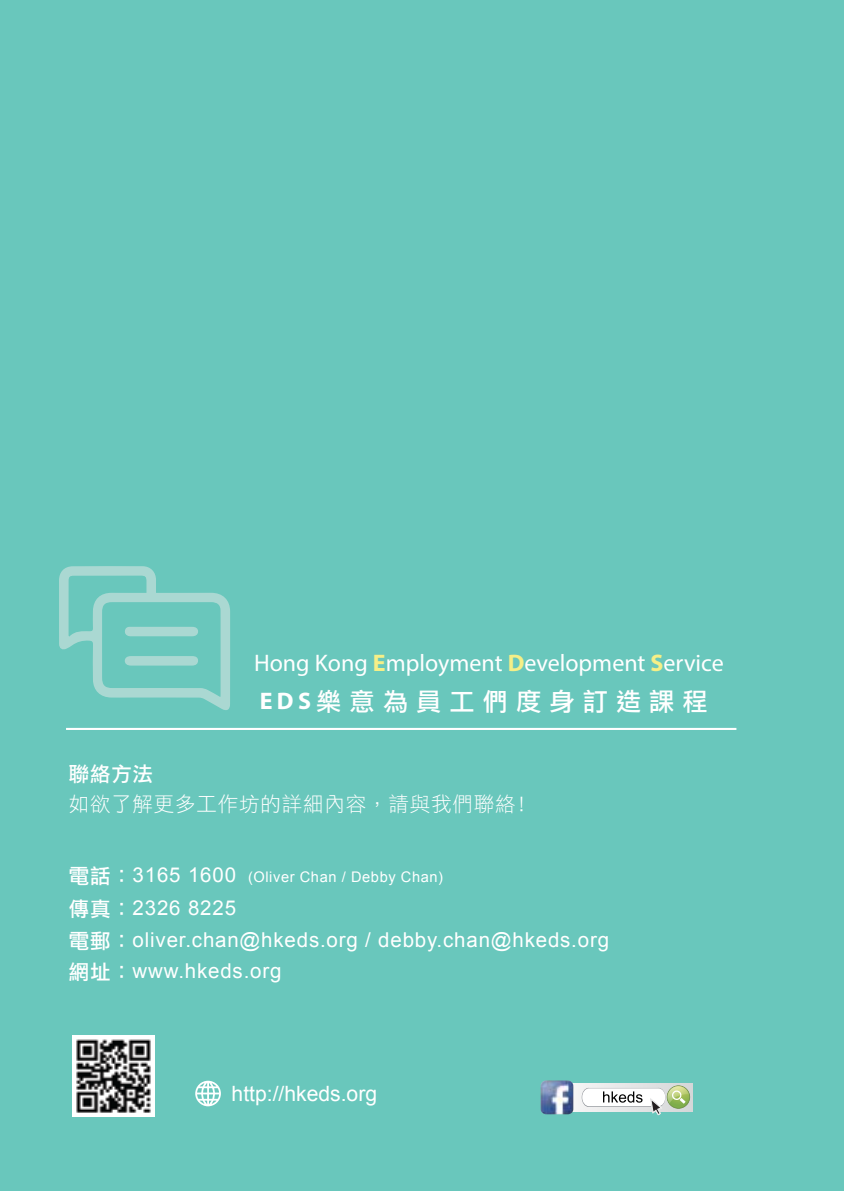
<style>
.page{position:relative;width:844px;height:1191px;background:#69c7bc}
.page>*{position:absolute;margin:0;border:0;box-sizing:border-box;transform-origin:0 0}
.t1{font:25.2px "DF Li Hei Md WIN BF";letter-spacing:.32em;color:#fff}
.t2{font:24px "Myriad Pro";color:#fff}
.t3{font:21.2px "Arial";color:#fff}
.t4{font:20.4px/31.6px "Arial";letter-spacing:.04em;color:#fff}
.t5{font:20.4px "DF Li Hei W3 WIN BF";letter-spacing:.04em;color:#fff}
.t6{font:20.4px "DF Li Hei Md WIN BF";color:#fff}
.t7{font:14.6px "Arial";letter-spacing:.04em;color:#fff}
.s1{font-weight:700;color:#f5ef87}
.s2{font-family:"Myriad Pro";font-weight:700;font-size:24px}
.s3{font-family:"DF Li Hei Md WIN BF";font-size:20.4px}
.s4{font-size:20.4px}
.s5{font-family:"DF Li Hei Md WIN BF"}
</style>
<div class="page">
<hr style="left:66px;top:728px;width:670px;height:2px;background:#fff">
<svg style="left:59px;top:566px;width:171px;height:144px"></svg>
<svg style="left:573px;top:1083px;width:120px;height:28px"></svg>
<svg style="left:581px;top:1085px;width:109px;height:30px"></svg>
<img style="left:540px;top:1080px;width:33px;height:34px">
<svg style="left:195px;top:1080px;width:26px;height:26px"></svg>
<img style="left:73px;top:1035px;width:81px;height:81px">
<p class="t2" style="left:254px;top:648px;width:471px">Hong Kong <span class="s1">E</span>mployment <span class="s1">D</span>evelopment <span class="s1">S</span>ervice</p>
<p class="t1" style="left:260px;top:688px;width:449px"><span class="s2">EDS</span>樂意為員工們度身訂造課程</p>
<p class="t6" style="left:69px;top:763px;width:86px">聯絡方法</p>
<p class="t5" style="left:69px;top:794px;width:469px">如欲了解更多工作坊的詳細內容，請與我們聯絡﹗</p>
<p class="t7" style="left:69px;top:867px;width:376px"><span class="s3">電話︰</span><span class="s4">3165 1600</span> (Oliver Chan / Debby Chan)</p>
<p class="t4" style="left:69px;top:892px;width:542px"><span class="s5">傳真︰</span>2326 8225<br><span class="s5">電郵︰</span>oliver.chan@hkeds.org / debby.chan@hkeds.org<span class="s5">網址︰</span>www.hkeds.org</p>
<p class="t3" style="left:231px;top:1079px;width:147px">http://hkeds.org</p>
</div>
